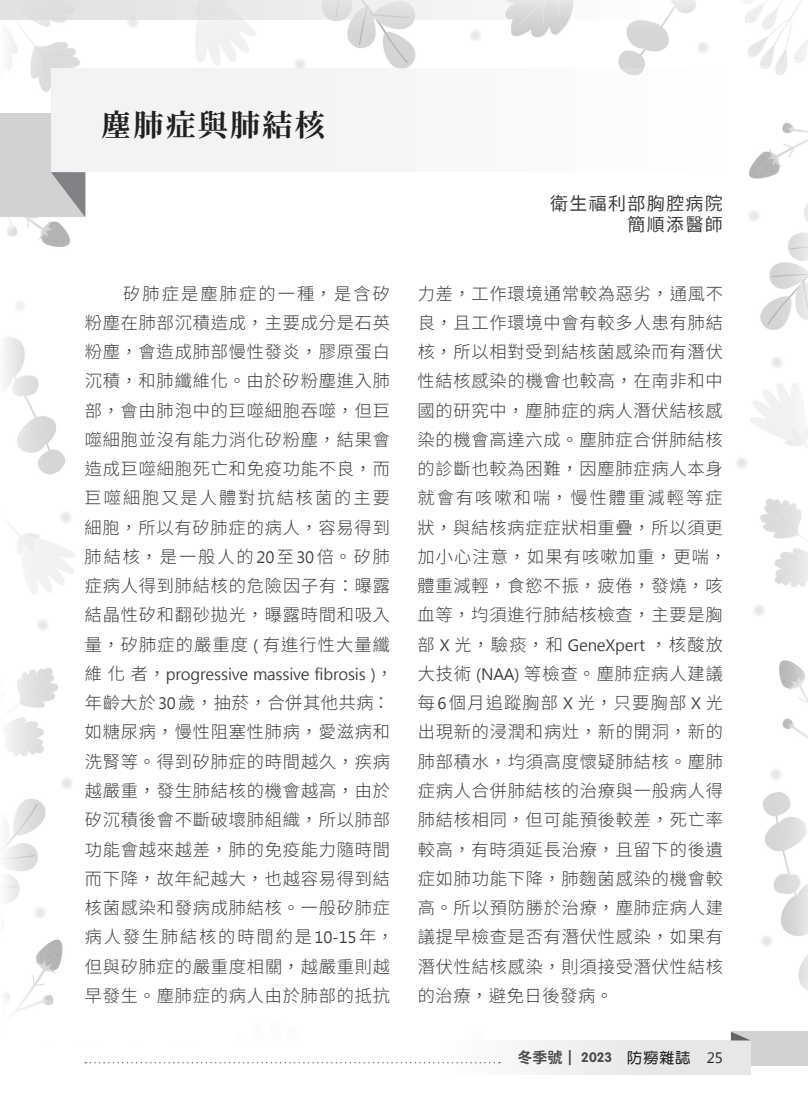
<style>
.page{position:relative;width:808px;height:1106px;background:#fff}
.page>*{position:absolute;margin:0;border:0;box-sizing:border-box;transform-origin:0 0}
.t1{font:30px "Gen Yo Min TW Bold TTF";letter-spacing:.075em;color:#231f20}
.t2{font:18px/21.6px "Taipei Sans TC Beta";letter-spacing:.075em;color:#3e3e3f;text-align:right}
.t3{font:300 17.25px/29.2px "Source Han Sans TC";letter-spacing:.045em;color:#3e3e3f}
.t4{font:15.45px "Microsoft Jheng Hei";letter-spacing:-.01em;color:#3e3e3f}
.t5{font:700 13.5px "VAG Rounded Std";color:#4b4c4d}
.s1{font-family:"Microsoft Jheng Hei";font-weight:400;font-size:15.45px}
.s2{font-family:"Source Han Sans TC";font-weight:300;font-size:17.25px}
.s3{font-family:"Source Han Sans TC";font-size:15px}
.s4{font-family:"DF Yuan Std W8";font-weight:400;font-size:15px}
.s5{font-family:"DF Yuan Std W7";font-weight:400;font-size:15px;color:#231f20}
.s6{font-family:"Khmer UI";font-weight:400;font-size:15px;color:#231f20}
</style>
<div class="page">
<img style="left:0;top:20px;width:808px;height:1055px">
<div style="left:0;top:114px;width:85px;height:103px;background:#d1d2d4"></div>
<svg style="left:51px;top:172px;width:34px;height:45px"></svg>
<div style="left:51px;top:69px;width:672px;height:103px;background:#f2f3f4"></div>
<svg style="left:0;top:0;width:801px;height:20px"></svg>
<div style="left:731px;top:1031px;width:77px;height:34px;background:#d1d2d4"></div>
<div style="left:444px;top:1040px;width:307px;height:34px;background:linear-gradient(to right,#fcfcfc,#e1e2e4)"></div>
<svg style="left:731px;top:1032px;width:19px;height:8px"></svg>
<svg style="left:85px;top:1061px;width:415px;height:2px"></svg>
<h1 class="t1" style="left:101px;top:108px;width:225px">塵肺症與肺結核</h1>
<p class="t3" style="left:85px;top:279px;width:307px;text-align:justify;text-indent:39px">矽肺症是塵肺症的一種，是含矽粉塵在肺部沉積造成，主要成分是石英粉塵，會造成肺部慢性發炎，膠原蛋白沉積，和肺纖維化。由於矽粉塵進入肺部，會由肺泡中的巨噬細胞吞噬，但巨噬細胞並沒有能力消化矽粉塵，結果會造成巨噬細胞死亡和免疫功能不良，而巨噬細胞又是人體對抗結核菌的主要細胞，所以有矽肺症的病人，容易得到肺結核，是一般人的<span class="s1">20</span>至<span class="s1">30</span>倍。矽肺症病人得到肺結核的危險因子有：曝露結晶性矽和翻砂拋光，曝露時間和吸入量，矽肺症的嚴重度 <span class="s1">(</span> 有進行性大量纖</p>
<p class="t4" style="left:85px;top:664px;width:309px"><span class="s2">維化者，</span>progressive massive fibrosis )<span class="s2">，</span></p>
<p class="t3" style="left:85px;top:688px;width:311px">年齡大於<span class="s1">30</span>歲，抽菸，合併其他共病：如糖尿病，慢性阻塞性肺病，愛滋病和洗腎等。得到矽肺症的時間越久，疾病越嚴重，發生肺結核的機會越高，由於矽沉積後會不斷破壞肺組織，所以肺部功能會越來越差，肺的免疫能力隨時間而下降，故年紀越大，也越容易得到結核菌感染和發病成肺結核。一般矽肺症病人發生肺結核的時間約是<span class="s1">10-15</span>年，但與矽肺症的嚴重度相關，越嚴重則越早發生。塵肺症的病人由於肺部的抵抗</p>
<p class="t2" style="left:550px;top:193px;width:174px">衛生福利部胸腔病院簡順添醫師</p>
<p class="t3" style="left:417px;top:279px;width:311px">力差，工作環境通常較為惡劣，通風不良，且工作環境中會有較多人患有肺結核，所以相對受到結核菌感染而有潛伏性結核感染的機會也較高，在南非和中國的研究中，塵肺症的病人潛伏結核感染的機會高達六成。塵肺症合併肺結核的診斷也較為困難，因塵肺症病人本身就會有咳嗽和喘，慢性體重減輕等症狀，與結核病症症狀相重疊，所以須更加小心注意，如果有咳嗽加重，更喘，體重減輕，食慾不振，疲倦，發燒，咳血等，均須進行肺結核檢查，主要是胸部 <span class="s1">X</span> 光，驗痰，和 <span class="s1">GeneXpert</span> ，核酸放大技術 <span class="s1">(NAA)</span> 等檢查。塵肺症病人建議每<span class="s1">6</span>個月追蹤胸部 <span class="s1">X</span> 光，只要胸部 <span class="s1">X</span> 光出現新的浸潤和病灶，新的開洞，新的肺部積水，均須高度懷疑肺結核。塵肺症病人合併肺結核的治療與一般病人得肺結核相同，但可能預後較差，死亡率較高，有時須延長治療，且留下的後遺症如肺功能下降，肺麴菌感染的機會較高。所以預防勝於治療，塵肺症病人建議提早檢查是否有潛伏性感染，如果有潛伏性結核感染，則須接受潛伏性結核的治療，避免日後發病。</p>
<p class="t5" style="left:517px;top:1049px;width:207px"><span class="s3">冬季號</span><span class="s4">｜</span> 2023 <span class="s5">防癆雜誌</span> <span class="s6">25</span></p>
</div>
